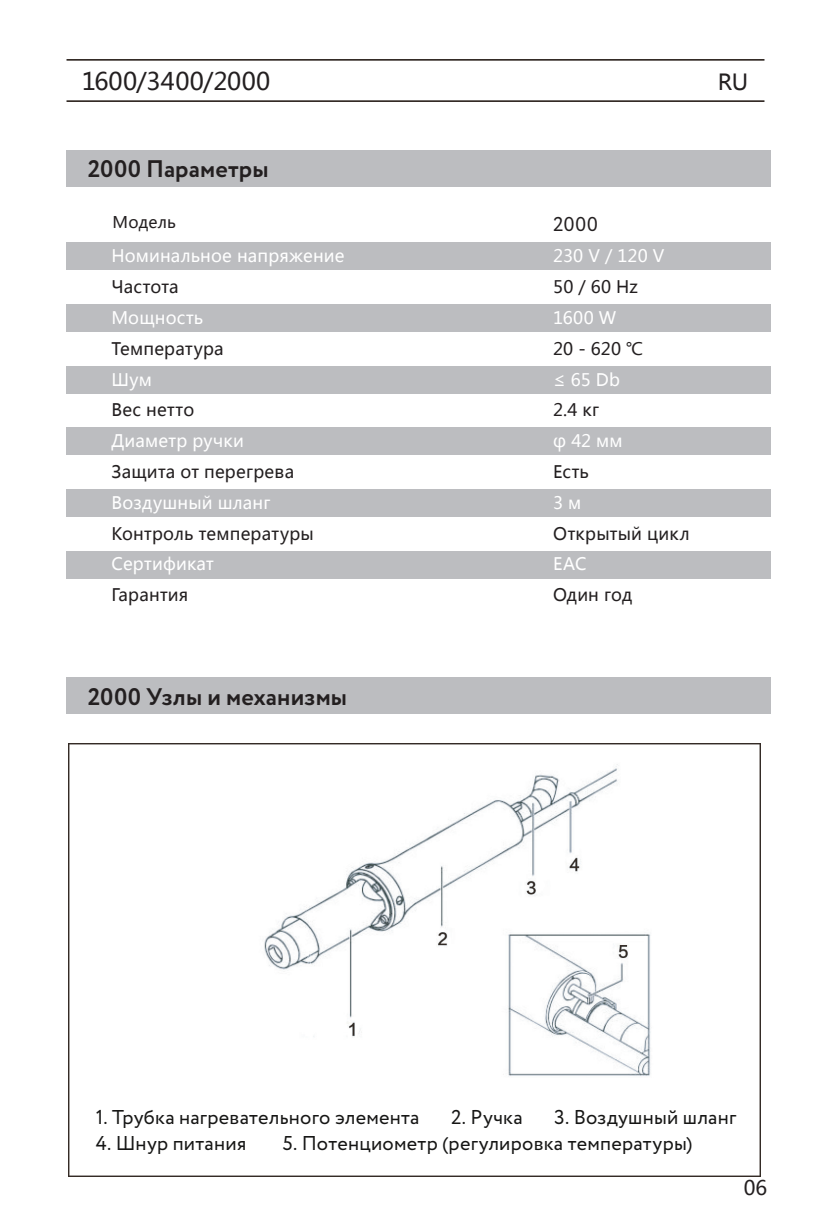
<style>
.page{position:relative;width:828px;height:1225px;background:#fff}
.page>*{position:absolute;margin:0;border:0;box-sizing:border-box;transform-origin:0 0}
.t1{font:24.2px "Microsoft Ya Hei";letter-spacing:.015em;color:#231f20}
.t2{font:700 24px "Circe";letter-spacing:.005em;color:#231f20}
.t3{font:22px "Microsoft Ya Hei";color:#231f20}
.t4{font:20px "Circe";letter-spacing:.01em;color:#161615}
.t5{font:20px "Circe";color:#231f20}
.t6{font:20px "Microsoft Ya Hei";color:#231f20}
.t7{font:17.2px "Microsoft Ya Hei";letter-spacing:.01em;color:#231f20}
.t8{font:17.2px "Microsoft Ya Hei";letter-spacing:.01em;color:#fff}
.t9{font:16px "Microsoft Ya Hei";letter-spacing:.01em;color:#231f20}
</style>
<div class="page">
<div style="left:66px;top:242px;width:704px;height:27px;background:#bcbdc0"></div>
<div style="left:66px;top:304px;width:704px;height:27px;background:#bcbdc0"></div>
<div style="left:66px;top:366px;width:704px;height:27px;background:#bcbdc0"></div>
<div style="left:66px;top:427px;width:704px;height:28px;background:#bcbdc0"></div>
<div style="left:66px;top:489px;width:704px;height:28px;background:#bcbdc0"></div>
<div style="left:66px;top:551px;width:704px;height:28px;background:#bcbdc0"></div>
<div style="left:66px;top:151px;width:704px;height:36px;background:#bcbdc0"></div>
<div style="left:66px;top:677px;width:704px;height:36px;background:#bcbdc0"></div>
<img style="left:69px;top:743px;width:691px;height:433px">
<img style="left:66px;top:59px;width:698px;height:43px">
<img style="left:182px;top:748px;width:471px;height:329px">
<h1 class="t1" style="left:82px;top:65px;width:190px">1600/3400/2000</h1>
<h2 class="t2" style="left:88px;top:152px;width:182px">2000 Параметры</h2>
<p class="t9" style="left:113px;top:211px;width:65px">Модель</p>
<p class="t5" style="left:553px;top:210px;width:46px">2000</p>
<p class="t8" style="left:112px;top:244px;width:235px">Номинальное напряжение</p>
<p class="t7" style="left:112px;top:275px;width:69px">Частота</p>
<p class="t8" style="left:112px;top:306px;width:93px">Мощность</p>
<p class="t7" style="left:112px;top:337px;width:114px">Температура</p>
<p class="t8" style="left:112px;top:368px;width:42px">Шум</p>
<p class="t7" style="left:112px;top:398px;width:84px">Вес нетто</p>
<p class="t8" style="left:112px;top:429px;width:134px">Диаметр ручки</p>
<p class="t7" style="left:112px;top:460px;width:184px">Защита от перегрева</p>
<p class="t8" style="left:112px;top:491px;width:161px">Воздушный шланг</p>
<p class="t7" style="left:112px;top:522px;width:204px">Контроль температуры</p>
<p class="t8" style="left:112px;top:552px;width:104px">Сертификат</p>
<p class="t7" style="left:112px;top:583px;width:78px">Гарантия</p>
<p class="t8" style="left:553px;top:244px;width:113px">230 V / 120 V</p>
<p class="t7" style="left:553px;top:275px;width:86px">50 / 60 Hz</p>
<p class="t8" style="left:553px;top:306px;width:65px">1600 W</p>
<p class="t7" style="left:553px;top:337px;width:91px">20 - 620 ℃</p>
<p class="t8" style="left:553px;top:368px;width:68px">≤ 65 Db</p>
<p class="t7" style="left:553px;top:398px;width:48px">2.4 кг</p>
<p class="t8" style="left:553px;top:429px;width:71px">φ 42 мм</p>
<p class="t7" style="left:553px;top:460px;width:37px">Есть</p>
<p class="t8" style="left:553px;top:491px;width:30px">3 м</p>
<p class="t7" style="left:553px;top:522px;width:138px">Открытый цикл</p>
<p class="t8" style="left:553px;top:552px;width:35px">ЕАС</p>
<p class="t7" style="left:553px;top:583px;width:81px">Один год</p>
<p class="t3" style="left:718px;top:67px;width:32px">RU</p>
<h2 class="t2" style="left:88px;top:681px;width:261px">2000 Узлы и механизмы</h2>
<p class="t4" style="left:96px;top:1103px;width:325px">1. Трубка нагревательного элемента</p>
<p class="t4" style="left:451px;top:1103px;width:73px">2. Ручка</p>
<p class="t4" style="left:554px;top:1103px;width:184px">3. Воздушный шланг</p>
<p class="t4" style="left:96px;top:1129px;width:152px">4. Шнур питания</p>
<p class="t4" style="left:282px;top:1129px;width:411px">5. Потенциометр (регулировка температуры)</p>
<p class="t6" style="left:744px;top:1174px;width:25px">06</p>
</div>
